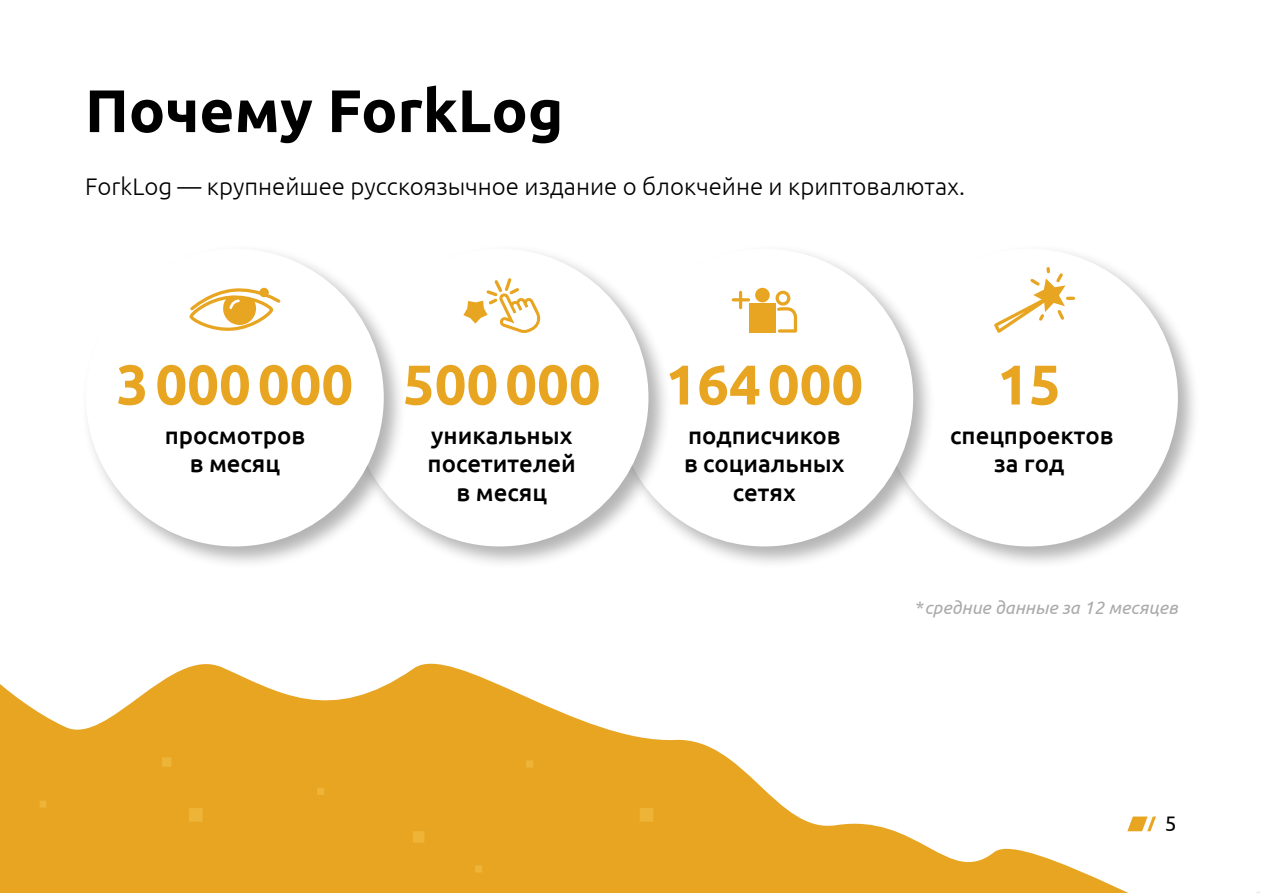
<style>
.page{position:relative;width:1263px;height:893px;background:#fff}
.page>*{position:absolute;margin:0;border:0;box-sizing:border-box;transform-origin:0 0}
.zagolovok{font:700 60px "Ubuntu";color:#000}
.zagolovok-2{font:700 55.95px "Ubuntu";color:#e8a521}
.zagolovok-3{font:500 24px/28.5px "Ubuntu";color:#000;text-align:center}
.text{font:300 24px "Ubuntu";color:#000}
.t1{font:21px "Ubuntu";color:#000}
.zagolovok-4{font:italic 18px "Ubuntu";color:#aaa}
</style>
<div class="page">
<div style="left:875px;top:244px;width:326px;height:326px;background:#000;opacity:.3"></div>
<div style="left:880px;top:249px;width:298px;height:297px;background:#fff;border-radius:50%"></div>
<div style="left:610px;top:244px;width:326px;height:326px;background:#000;opacity:.3"></div>
<div style="left:615px;top:249px;width:298px;height:297px;background:#fff;border-radius:50%"></div>
<div style="left:755px;top:288px;width:15px;height:14px;background:#e8a521;border-radius:50%"></div>
<div style="left:775px;top:291px;width:15px;height:15px;border:3px solid #e8a521;border-radius:50%"></div>
<div style="left:749px;top:303px;width:27px;height:30px;background:#e8a521"></div>
<svg style="left:777px;top:307px;width:21px;height:26px"></svg>
<hr style="left:739px;top:292px;width:3px;height:16px;background:#e8a521">
<hr style="left:733px;top:298px;width:15px;height:3px;background:#e8a521">
<div style="left:346px;top:244px;width:326px;height:326px;background:#000;opacity:.3"></div>
<div style="left:351px;top:249px;width:297px;height:297px;background:#fff;border-radius:50%"></div>
<svg style="left:463px;top:278px;width:78px;height:55px"></svg>
<div style="left:81px;top:244px;width:326px;height:326px;background:#000;opacity:.3"></div>
<div style="left:86px;top:249px;width:298px;height:297px;background:#fff;border-radius:50%"></div>
<svg style="left:189px;top:288px;width:92px;height:43px"></svg>
<div style="left:259px;top:288px;width:10px;height:9px;background:#e8a521;border-radius:50%"></div>
<svg style="left:994px;top:269px;width:79px;height:64px"></svg>
<svg style="left:0;top:663px;width:1151px;height:230px;fill:#e8a521"></svg>
<div style="left:413px;top:831px;width:11px;height:12px;background:#eeb438"></div>
<div style="left:317px;top:788px;width:7px;height:7px;background:#eeb438"></div>
<div style="left:475px;top:865px;width:7px;height:7px;background:#eeb438"></div>
<div style="left:526px;top:760px;width:7px;height:7px;background:#eeb438"></div>
<div style="left:189px;top:808px;width:14px;height:14px;background:#eeb438"></div>
<div style="left:640px;top:808px;width:13px;height:14px;background:#eeb438"></div>
<div style="left:162px;top:757px;width:9px;height:10px;background:#eeb438"></div>
<svg style="left:40px;top:801px;width:6px;height:6px"></svg>
<svg style="left:1127px;top:816px;width:29px;height:15px"></svg>
<p class="zagolovok" style="left:85px;top:74px;width:480px">Почему ForkLog</p>
<p class="text" style="left:85px;top:172px;width:881px">ForkLog — крупнейшее русскоязычное издание о блокчейне и криптовалютах.</p>
<p class="zagolovok-2" style="left:117px;top:351px;width:238px">3000000</p>
<p class="zagolovok-3" style="left:165px;top:420px;width:142px">просмотров в месяц</p>
<p class="zagolovok-2" style="left:403px;top:351px;width:199px">500000</p>
<p class="zagolovok-3" style="left:428px;top:420px;width:150px">уникальных посетителей в месяц</p>
<p class="zagolovok-2" style="left:665px;top:351px;width:199px">164000</p>
<p class="zagolovok-3" style="left:684px;top:420px;width:162px">подписчиков в социальных сетях</p>
<p class="zagolovok-2" style="left:997px;top:351px;width:65px">15</p>
<p class="zagolovok-3" style="left:950px;top:420px;width:165px">спецпроектов за год</p>
<p class="zagolovok-4" style="left:914px;top:597px;width:266px">* средние данные за 12 месяцев</p>
<p class="t1" style="left:1165px;top:811px;width:13px">5</p>
</div>
